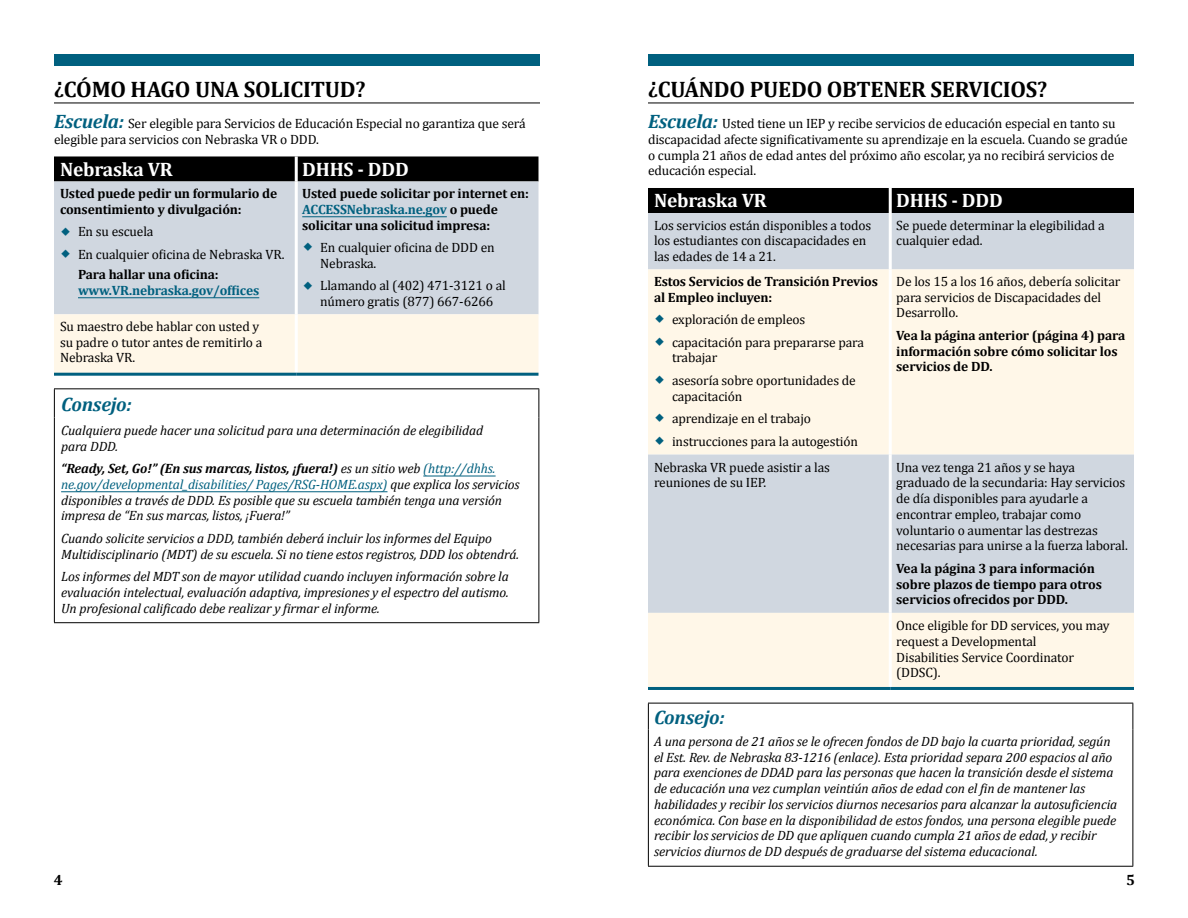
<style>
.page{position:relative;width:1188px;height:918px;background:#fff}
.page>*{position:absolute;margin:0;border:0;box-sizing:border-box;transform-origin:0 0}
.t1{font:700 22.5px "Cambria";letter-spacing:-.01em;color:#000}
.t2{font:700 19.5px "Cambria";letter-spacing:-.01em;color:#fff}
.t3{font:italic 700 19.5px "Cambria";letter-spacing:-.01em;color:#00607f}
.t4{font:700 15px "Cambria";color:#000}
.t5{font:13.5px/15.8px "Cambria";letter-spacing:-.01em;color:#000}
.t6{font:italic 13.5px/15.8px "Cambria";letter-spacing:-.01em;color:#000}
.t7{font:700 13.5px/15.8px "Cambria";letter-spacing:-.01em;color:#000}
.t8{font:700 13.5px "Cambria";letter-spacing:-.01em;color:#00607f}
.s1{font-weight:700;font-style:italic;font-size:19.5px;color:#00607f}
.s2{color:#00607f}
.s3{font-weight:700}
</style>
<div class="page">
<div style="left:54px;top:54px;width:486px;height:12px;background:#00607f"></div>
<div style="left:648px;top:54px;width:486px;height:12px;background:#00607f"></div>
<hr style="left:54px;top:103px;width:486px;height:1px;background:#000">
<svg style="left:54px;top:156px;width:484px;height:26px;background:#0b0b0b"></svg>
<div style="left:54px;top:182px;width:484px;height:132px;background:#d0d7e0"></div>
<div style="left:54px;top:314px;width:484px;height:59px;background:#fff7e8"></div>
<hr style="left:295px;top:156px;width:3px;height:26px;background:#fff">
<hr style="left:295px;top:182px;width:3px;height:132px;background:#fff">
<hr style="left:295px;top:314px;width:3px;height:59px;background:#fff">
<hr style="left:54px;top:373px;width:242px;height:3px;background:#00607f">
<hr style="left:296px;top:373px;width:242px;height:3px;background:#00607f">
<hr style="left:78px;top:297px;width:181px;height:1px;background:#00607f">
<hr style="left:302px;top:216px;width:145px;height:1px;background:#00607f">
<hr style="left:54px;top:388px;width:485px;height:1px;background:#000">
<svg style="left:54px;top:389px;width:1px;height:29px"></svg>
<svg style="left:538px;top:389px;width:1px;height:29px"></svg>
<hr style="left:54px;top:418px;width:1px;height:204px;background:#000">
<hr style="left:538px;top:418px;width:1px;height:204px;background:#000">
<hr style="left:54px;top:622px;width:485px;height:1px;background:#000">
<hr style="left:423px;top:476px;width:73px;height:1px;background:#00607f">
<hr style="left:61px;top:491px;width:327px;height:1px;background:#00607f">
<hr style="left:648px;top:103px;width:486px;height:1px;background:#000">
<div style="left:648px;top:188px;width:486px;height:25px;background:#000"></div>
<div style="left:648px;top:213px;width:486px;height:400px;background:#d0d7e0"></div>
<div style="left:648px;top:269px;width:486px;height:185px;background:#fff7e8"></div>
<div style="left:648px;top:613px;width:486px;height:74px;background:#fff7e8"></div>
<hr style="left:889px;top:188px;width:3px;height:25px;background:#fff">
<hr style="left:889px;top:213px;width:3px;height:56px;background:#fff">
<hr style="left:889px;top:269px;width:3px;height:185px;background:#fff">
<hr style="left:889px;top:454px;width:3px;height:159px;background:#fff">
<hr style="left:889px;top:613px;width:3px;height:74px;background:#fff">
<hr style="left:648px;top:687px;width:242px;height:3px;background:#00607f">
<hr style="left:890px;top:687px;width:244px;height:3px;background:#00607f">
<hr style="left:648px;top:703px;width:485px;height:1px;background:#000">
<svg style="left:648px;top:703px;width:1px;height:27px"></svg>
<svg style="left:1132px;top:703px;width:1px;height:27px"></svg>
<hr style="left:648px;top:730px;width:1px;height:136px;background:#000">
<hr style="left:1132px;top:730px;width:1px;height:136px;background:#000">
<hr style="left:648px;top:866px;width:485px;height:1px;background:#000">
<svg style="left:62px;top:227px;width:8px;height:8px"></svg>
<svg style="left:62px;top:249px;width:8px;height:9px"></svg>
<svg style="left:304px;top:243px;width:8px;height:8px"></svg>
<svg style="left:304px;top:281px;width:8px;height:8px"></svg>
<svg style="left:656px;top:315px;width:8px;height:8px"></svg>
<svg style="left:656px;top:337px;width:8px;height:9px"></svg>
<svg style="left:656px;top:376px;width:8px;height:8px"></svg>
<svg style="left:656px;top:414px;width:8px;height:8px"></svg>
<svg style="left:656px;top:436px;width:8px;height:9px"></svg>
<h1 class="t1" style="left:54px;top:73px;width:313px">¿CÓMO HAGO UNA SOLICITUD?</h1>
<p class="t5" style="left:54px;top:115px;width:473px"><span class="s1">Escuela:</span> Ser elegible para Servicios de Educación Especial no garantiza que será elegible para servicios con Nebraska VR o DDD.</p>
<h2 class="t2" style="left:60px;top:155px;width:114px">Nebraska VR</h2>
<h2 class="t2" style="left:302px;top:155px;width:108px">DHHS - DDD</h2>
<p class="t7" style="left:60px;top:185px;width:219px">Usted puede pedir un formulario de consentimiento y divulgación:</p>
<p class="t5" style="left:78px;top:220px;width:208px;line-height:22.5px">En su escuela<br>En cualquier oficina de Nebraska VR.</p>
<p class="t7" style="left:78px;top:266px;width:142px">Para hallar una oficina:</p>
<p class="t8" style="left:78px;top:281px;width:183px">www.VR.nebraska.gov/offices</p>
<p class="t7" style="left:302px;top:185px;width:228px">Usted puede solicitar por internet en:<br><span class="s2">ACCESSNebraska.ne.gov</span> o puede solicitar una solicitud impresa:</p>
<p class="t5" style="left:320px;top:239px;width:176px">En cualquier oficina de DDD en<br>Nebraska.</p>
<p class="t5" style="left:320px;top:278px;width:187px">Llamando al (402) 471-3121 o al número gratis (877) 667-6266</p>
<p class="t5" style="left:60px;top:318px;width:204px">Su maestro debe hablar con usted y su padre o tutor antes de remitirlo a<br>Nebraska VR.</p>
<h2 class="t3" style="left:61px;top:390px;width:72px">Consejo:</h2>
<p class="t6" style="left:61px;top:422px;width:424px">Cualquiera puede hacer una solicitud para una determinación de elegibilidad para DDD.</p>
<p class="t6" style="left:61px;top:460px;width:460px"><span class="s3">“Ready, Set, Go!” (En sus marcas, listos, ¡fuera!)</span> es un sitio web <span class="s2">(http://dhhs. ne.gov/developmental_disabilities/ Pages/RSG-HOME.aspx)</span> que explica los servicios disponibles a través de DDD. Es posible que su escuela también tenga una versión impresa de “En sus marcas, listos, ¡Fuera!”</p>
<p class="t6" style="left:61px;top:530px;width:459px">Cuando solicite servicios a DDD, también deberá incluir los informes del Equipo<br>Multidisciplinario (MDT) de su escuela. Si no tiene estos registros, DDD los obtendrá.</p>
<p class="t6" style="left:61px;top:568px;width:449px;text-align:justify">Los informes del MDT son de mayor utilidad cuando incluyen información sobre la evaluación intelectual, evaluación adaptiva, impresiones y el espectro del autismo.<br>Un profesional calificado debe realizar y firmar el informe.</p>
<h1 class="t1" style="left:648px;top:73px;width:401px">¿CUÁNDO PUEDO OBTENER SERVICIOS?</h1>
<p class="t5" style="left:648px;top:115px;width:481px"><span class="s1">Escuela:</span> Usted tiene un IEP y recibe servicios de educación especial en tanto su discapacidad afecte significativamente su aprendizaje en la escuela. Cuando se gradúe o cumpla 21 años de edad antes del próximo año escolar, ya no recibirá servicios de educación especial.</p>
<h2 class="t2" style="left:654px;top:187px;width:114px">Nebraska VR</h2>
<h2 class="t2" style="left:896px;top:187px;width:108px">DHHS - DDD</h2>
<p class="t5" style="left:654px;top:217px;width:219px">Los servicios están disponibles a todos los estudiantes con discapacidades en las edades de 14 a 21.</p>
<p class="t5" style="left:896px;top:217px;width:210px">Se puede determinar la elegibilidad a cualquier edad.</p>
<p class="t7" style="left:654px;top:273px;width:226px">Estos Servicios de Transición Previos al Empleo incluyen:</p>
<p class="t5" style="left:672px;top:308px;width:194px;line-height:22.5px">exploración de empleos capacitación para prepararse para</p>
<p class="t5" style="left:672px;top:347px;width:185px;line-height:22.5px">trabajar<br>asesoría sobre oportunidades de</p>
<p class="t5" style="left:672px;top:385px;width:188px;line-height:22.5px">capacitación<br>aprendizaje en el trabajo instrucciones para la autogestión</p>
<p class="t5" style="left:896px;top:273px;width:226px">De los 15 a los 16 años, debería solicitar para servicios de Discapacidades del<br>Desarrollo.</p>
<p class="t7" style="left:896px;top:327px;width:231px">Vea la página anterior (página 4) para información sobre cómo solicitar los servicios de DD.</p>
<p class="t5" style="left:654px;top:459px;width:177px">Nebraska VR puede asistir a las reuniones de su IEP.</p>
<p class="t5" style="left:896px;top:459px;width:233px">Una vez tenga 21 años y se haya graduado de la secundaria: Hay servicios de día disponibles para ayudarle a encontrar empleo, trabajar como voluntario o aumentar las destrezas necesarias para unirse a la fuerza laboral.</p>
<p class="t7" style="left:896px;top:560px;width:207px">Vea la página 3 para información sobre plazos de tiempo para otros servicios ofrecidos por DDD.</p>
<p class="t5" style="left:896px;top:618px;width:215px">Once eligible for DD services, you may request a Developmental<br>Disabilities Service Coordinator (DDSC).</p>
<h2 class="t3" style="left:654px;top:704px;width:72px">Consejo:</h2>
<p class="t6" style="left:654px;top:733px;width:465px">A una persona de 21 años se le ofrecen fondos de DD bajo la cuarta prioridad, según el Est. Rev. de Nebraska 83-1216 (enlace). Esta prioridad separa 200 espacios al año para exenciones de DDAD para las personas que hacen la transición desde el sistema de educación una vez cumplan veintiún años de edad con el fin de mantener las habilidades y recibir los servicios diurnos necesarios para alcanzar la autosuficiencia económica. Con base en la disponibilidad de estos fondos, una persona elegible puede recibir los servicios de DD que apliquen cuando cumpla 21 años de edad, y recibir servicios diurnos de DD después de graduarse del sistema educacional.</p>
<p class="t4" style="left:54px;top:870px;width:10px">4</p>
<p class="t4" style="left:1126px;top:870px;width:10px">5</p>
</div>
